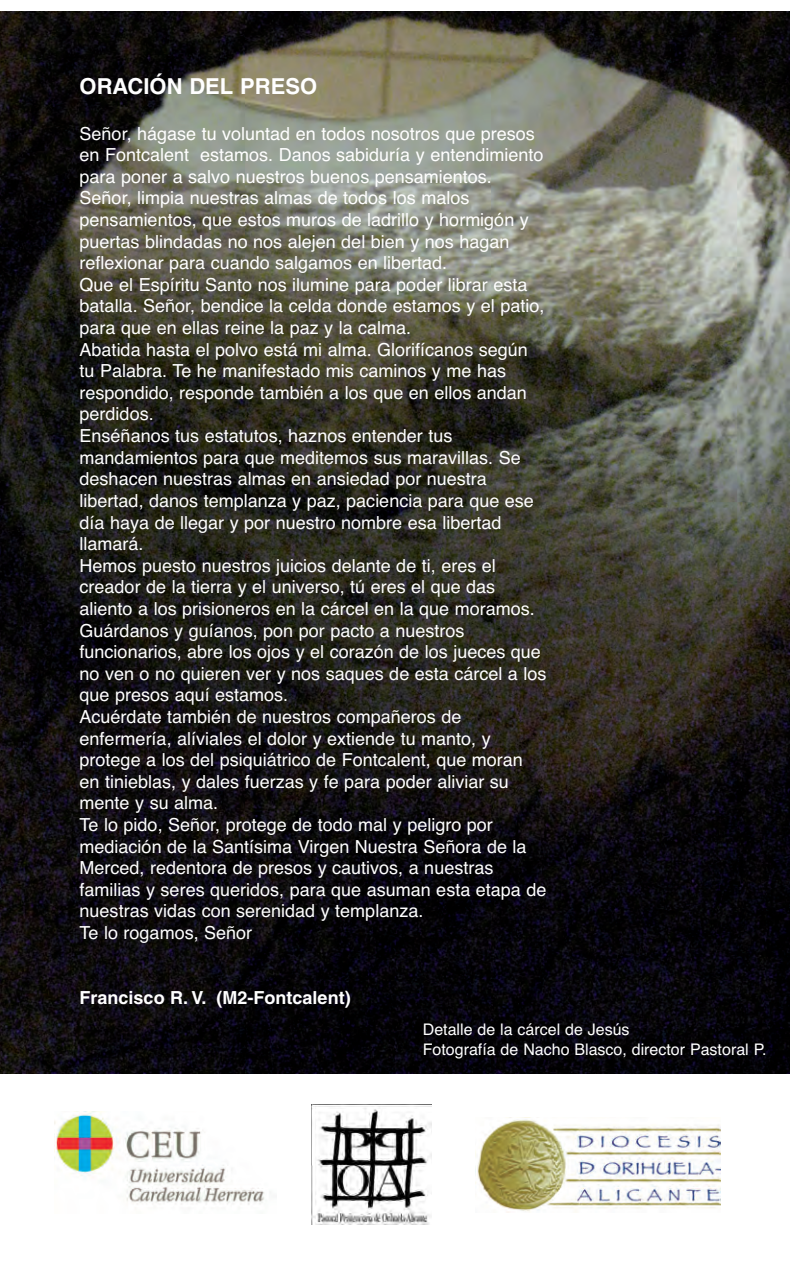
<style>
.page{position:relative;width:794px;height:1276px;background:#fff}
.page>*{position:absolute;margin:0;border:0;box-sizing:border-box;transform-origin:0 0}
.t1{font:700 22px "Helvetica";color:#fff}
.t2{font:18px/21.6px "Helvetica";color:#fff}
.t3{font:700 18px "Helvetica";color:#fff}
.t4{font:16px/19.2px "Helvetica";color:#fff}
</style>
<div class="page">
<img style="left:0;top:12px;width:789px;height:1061px">
<img style="left:54px;top:1111px;width:210px;height:94px">
<img style="left:311px;top:1104px;width:120px;height:120px">
<img style="left:477px;top:1117px;width:243px;height:96px">
<p class="t1" style="left:80px;top:78px;width:239px">ORACIÓN DEL PRESO</p>
<p class="t2" style="left:80px;top:123px;width:468px">Señor, hágase tu voluntad en todos nosotros que presos en Fontcalent estamos. Danos sabiduría y entendimiento para poner a salvo nuestros buenos pensamientos.<br>Señor, limpia nuestras almas de todos los malos pensamientos, que estos muros de ladrillo y hormigón y puertas blindadas no nos alejen del bien y nos hagan reflexionar para cuando salgamos en libertad.<br>Que el Espíritu Santo nos ilumine para poder librar esta batalla. Señor, bendice la celda donde estamos y el patio, para que en ellas reine la paz y la calma.<br>Abatida hasta el polvo está mi alma. Glorifícanos según tu Palabra. Te he manifestado mis caminos y me has respondido, responde también a los que en ellos andan perdidos.<br>Enséñanos tus estatutos, haznos entender tus mandamientos para que meditemos sus maravillas. Se deshacen nuestras almas en ansiedad por nuestra libertad, danos templanza y paz, paciencia para que ese día haya de llegar y por nuestro nombre esa libertad llamará.<br>Hemos puesto nuestros juicios delante de ti, eres el creador de la tierra y el universo, tú eres el que das aliento a los prisioneros en la cárcel en la que moramos.<br>Guárdanos y guíanos, pon por pacto a nuestros funcionarios, abre los ojos y el corazón de los jueces que no ven o no quieren ver y nos saques de esta cárcel a los que presos aquí estamos.<br>Acuérdate también de nuestros compañeros de enfermería, alíviales el dolor y extiende tu manto, y protege a los del psiquiátrico de Fontcalent, que moran en tinieblas, y dales fuerzas y fe para poder aliviar su mente y su alma.<br>Te lo pido, Señor, protege de todo mal y peligro por mediación de la Santísima Virgen Nuestra Señora de la Merced, redentora de presos y cautivos, a nuestras familias y seres queridos, para que asuman esta etapa de nuestras vidas con serenidad y templanza.<br>Te lo rogamos, Señor</p>
<p class="t3" style="left:80px;top:991px;width:272px">Francisco R. V. (M2-Fontcalent)</p>
<p class="t4" style="left:423px;top:1020px;width:345px">Detalle de la cárcel de Jesús<br>Fotografía de Nacho Blasco, director Pastoral P.</p>
</div>
